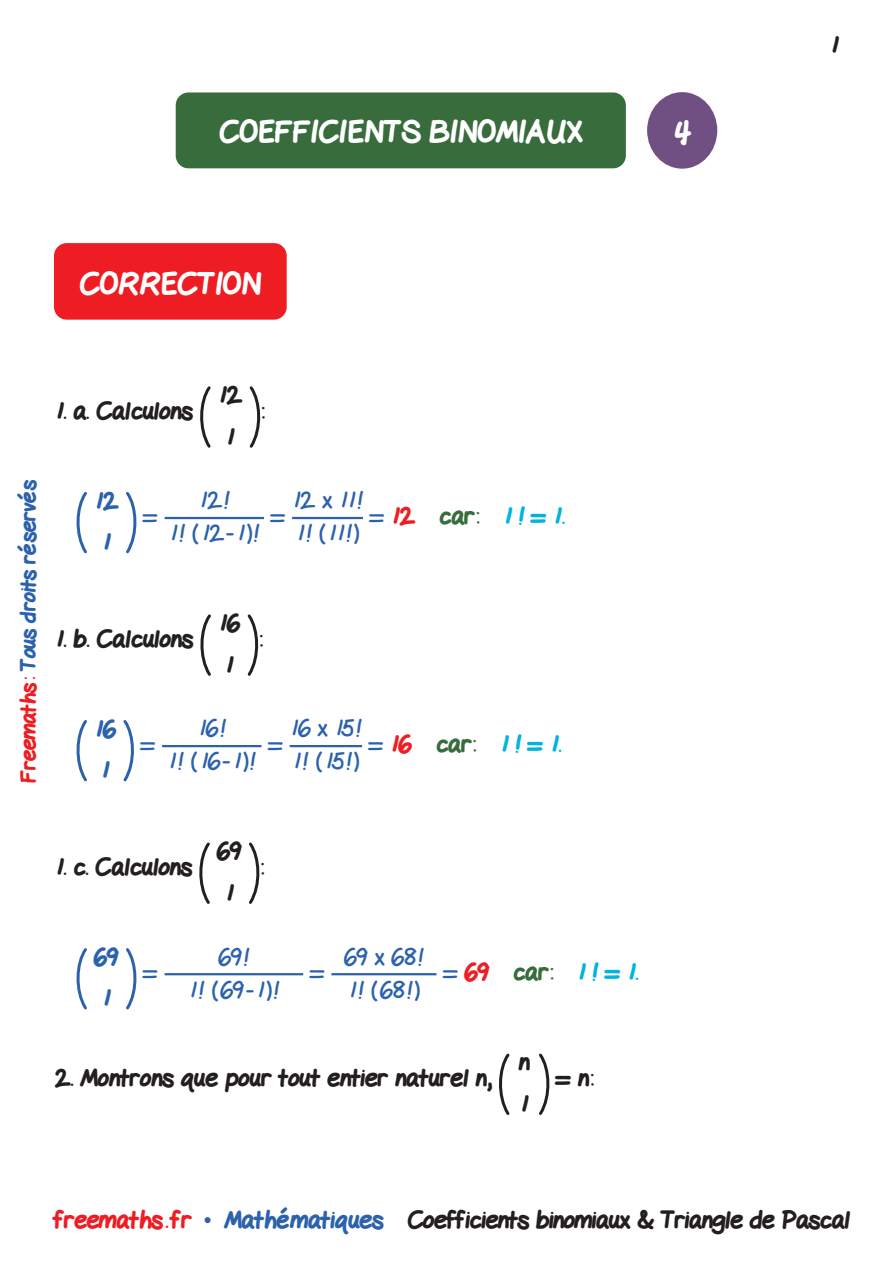
<style>
.page{position:relative;width:893px;height:1263px;background:#fff}
.page>*{position:absolute;margin:0;border:0;box-sizing:border-box;transform-origin:0 0}
.Titre{font:800 30px "Gel Pen";color:#fff}
.Sous_titre-Cor{font:800 24px "Gel Pen";color:#231f20}
.Texte{font:24px "Gel Pen";letter-spacing:-.005em;color:#2c62ad}
.Texte-Cor{font:800 24px "Gel Pen";color:#00b3e0}
.Texte-2{font:800 24px "Gel Pen";color:#231f20}
.Texte-3{font:800 24px "Gel Pen";color:#2c62ad}
.Texte-Cor-2{font:24px "Gel Pen";color:#2c62ad}
.Texte-Enoncé{font:800 24px "Gel Pen";color:#231f20}
.Texte-Enoncé-2{font:800 24px "Gel Pen";color:#2c62ad}
.t1{font:800 21px "Gel Pen";letter-spacing:-.01em;color:#2c62ad}
.s1{color:#ee1d23}
.s2{font-weight:400;color:#2c62ad}
.s3{color:#386c3d}
.s4{font-family:"Times New Roman";font-weight:400;color:#2c62ad}
.s5{color:#2c62ad}
</style>
<div class="page">
<div style="left:54px;top:243px;width:233px;height:77px;background:#ee1d23;border-radius:13px"></div>
<div style="left:647px;top:92px;width:70px;height:77px;background:#704f83;border-radius:50%"></div>
<div style="left:176px;top:92px;width:450px;height:76px;background:#386c3d;border-radius:13px"></div>
<svg style="left:200px;top:386px;width:11px;height:62px"></svg>
<svg style="left:249px;top:386px;width:12px;height:62px"></svg>
<svg style="left:76px;top:492px;width:11px;height:62px"></svg>
<svg style="left:126px;top:492px;width:11px;height:62px"></svg>
<hr style="left:165px;top:517px;width:99px;height:2px;background:#2c62ad">
<hr style="left:292px;top:517px;width:71px;height:2px;background:#2c62ad">
<svg style="left:200px;top:614px;width:11px;height:62px"></svg>
<svg style="left:247px;top:614px;width:12px;height:62px"></svg>
<svg style="left:76px;top:720px;width:11px;height:62px"></svg>
<svg style="left:123px;top:720px;width:11px;height:62px"></svg>
<hr style="left:162px;top:745px;width:99px;height:2px;background:#2c62ad">
<hr style="left:290px;top:745px;width:72px;height:2px;background:#2c62ad">
<svg style="left:199px;top:842px;width:11px;height:62px"></svg>
<svg style="left:249px;top:842px;width:11px;height:62px"></svg>
<svg style="left:76px;top:948px;width:11px;height:62px"></svg>
<svg style="left:126px;top:948px;width:11px;height:62px"></svg>
<hr style="left:165px;top:973px;width:138px;height:2px;background:#2c62ad">
<hr style="left:331px;top:973px;width:105px;height:2px;background:#2c62ad">
<svg style="left:499px;top:1053px;width:11px;height:62px"></svg>
<svg style="left:539px;top:1053px;width:11px;height:62px"></svg>
<p class="Titre" style="left:219px;top:107px;width:365px">COEFFICIENTS BINOMIAUX</p>
<p class="Titre" style="left:672px;top:107px;width:20px">4</p>
<p class="Sous_titre-Cor" style="left:830px;top:25px;width:10px">1</p>
<p class="Titre" style="left:80px;top:259px;width:183px">CORRECTION</p>
<p class="t1" style="left:11px;top:783px;width:305px;rotate:-90deg"><span class="s1">Freemaths:</span> Tous droits réservés</p>
<p class="Sous_titre-Cor" style="left:55px;top:391px;width:139px">1. a. Calculons</p>
<p class="Texte-2" style="left:218px;top:375px;width:26px">12</p>
<p class="Texte-Enoncé" style="left:226px;top:417px;width:10px">1</p>
<p class="Sous_titre-Cor" style="left:260px;top:391px;width:6px">:</p>
<p class="Texte-3" style="left:94px;top:481px;width:26px">12</p>
<p class="Texte-Enoncé-2" style="left:102px;top:522px;width:10px">1</p>
<p class="Texte-Cor-2" style="left:144px;top:496px;width:15px">=</p>
<p class="Texte" style="left:199px;top:480px;width:32px">12!</p>
<p class="Texte" style="left:169px;top:513px;width:92px">1! (12-1)!</p>
<p class="Texte-Cor-2" style="left:271px;top:496px;width:15px">=</p>
<p class="Texte" style="left:292px;top:480px;width:72px">12 x 11!</p>
<p class="Texte" style="left:296px;top:513px;width:65px">1! (11!)</p>
<p class="Texte-Cor" style="left:370px;top:496px;width:196px"><span class="s2">=</span> <span class="s1">12</span> <span class="s3">car:</span> 1 ! = 1.</p>
<p class="Sous_titre-Cor" style="left:55px;top:619px;width:139px">1. b. Calculons</p>
<p class="Texte-2" style="left:218px;top:603px;width:23px">16</p>
<p class="Texte-Enoncé" style="left:225px;top:645px;width:10px">1</p>
<p class="Sous_titre-Cor" style="left:258px;top:619px;width:6px">:</p>
<p class="Texte-3" style="left:94px;top:709px;width:23px">16</p>
<p class="Texte-Enoncé-2" style="left:101px;top:750px;width:10px">1</p>
<p class="Texte-Cor-2" style="left:141px;top:724px;width:15px">=</p>
<p class="Texte" style="left:198px;top:708px;width:30px">16!</p>
<p class="Texte" style="left:168px;top:741px;width:89px">1! (16-1)!</p>
<p class="Texte-Cor-2" style="left:269px;top:724px;width:15px">=</p>
<p class="Texte" style="left:290px;top:708px;width:73px">16 x 15!</p>
<p class="Texte" style="left:293px;top:741px;width:68px">1! (15!)</p>
<p class="Texte-Cor" style="left:369px;top:724px;width:193px"><span class="s2">=</span> <span class="s1">16</span> <span class="s3">car:</span> 1 ! = 1.</p>
<p class="Sous_titre-Cor" style="left:55px;top:847px;width:138px">1. c. Calculons</p>
<p class="Texte-2" style="left:217px;top:831px;width:26px">69</p>
<p class="Texte-Enoncé" style="left:225px;top:873px;width:10px">1</p>
<p class="Sous_titre-Cor" style="left:259px;top:847px;width:6px">:</p>
<p class="Texte-3" style="left:94px;top:937px;width:26px">69</p>
<p class="Texte-Enoncé-2" style="left:102px;top:978px;width:10px">1</p>
<p class="Texte-Cor-2" style="left:144px;top:952px;width:15px">=</p>
<p class="Texte" style="left:218px;top:937px;width:32px">69!</p>
<p class="Texte" style="left:189px;top:970px;width:92px">1! (69-1)!</p>
<p class="Texte-Cor-2" style="left:310px;top:952px;width:15px">=</p>
<p class="Texte" style="left:344px;top:937px;width:81px">69 x 68!</p>
<p class="Texte" style="left:348px;top:970px;width:73px">1! (68!)</p>
<p class="Texte-Cor" style="left:444px;top:952px;width:196px"><span class="s2">=</span> <span class="s1">69</span> <span class="s3">car:</span> 1 ! = 1.</p>
<p class="Sous_titre-Cor" style="left:55px;top:1058px;width:438px">2. Montrons que pour tout entier naturel n,</p>
<p class="Texte-2" style="left:519px;top:1042px;width:12px">n</p>
<p class="Texte-Enoncé" style="left:520px;top:1084px;width:10px">1</p>
<p class="Sous_titre-Cor" style="left:557px;top:1058px;width:38px">= n:</p>
<p class="Sous_titre-Cor" style="left:54px;top:1200px;width:797px"><span class="s1">freemaths . fr</span> <span class="s4">•</span> <span class="s5">Mathématiques</span> Coefficients binomiaux &amp; Triangle de Pascal</p>
</div>
